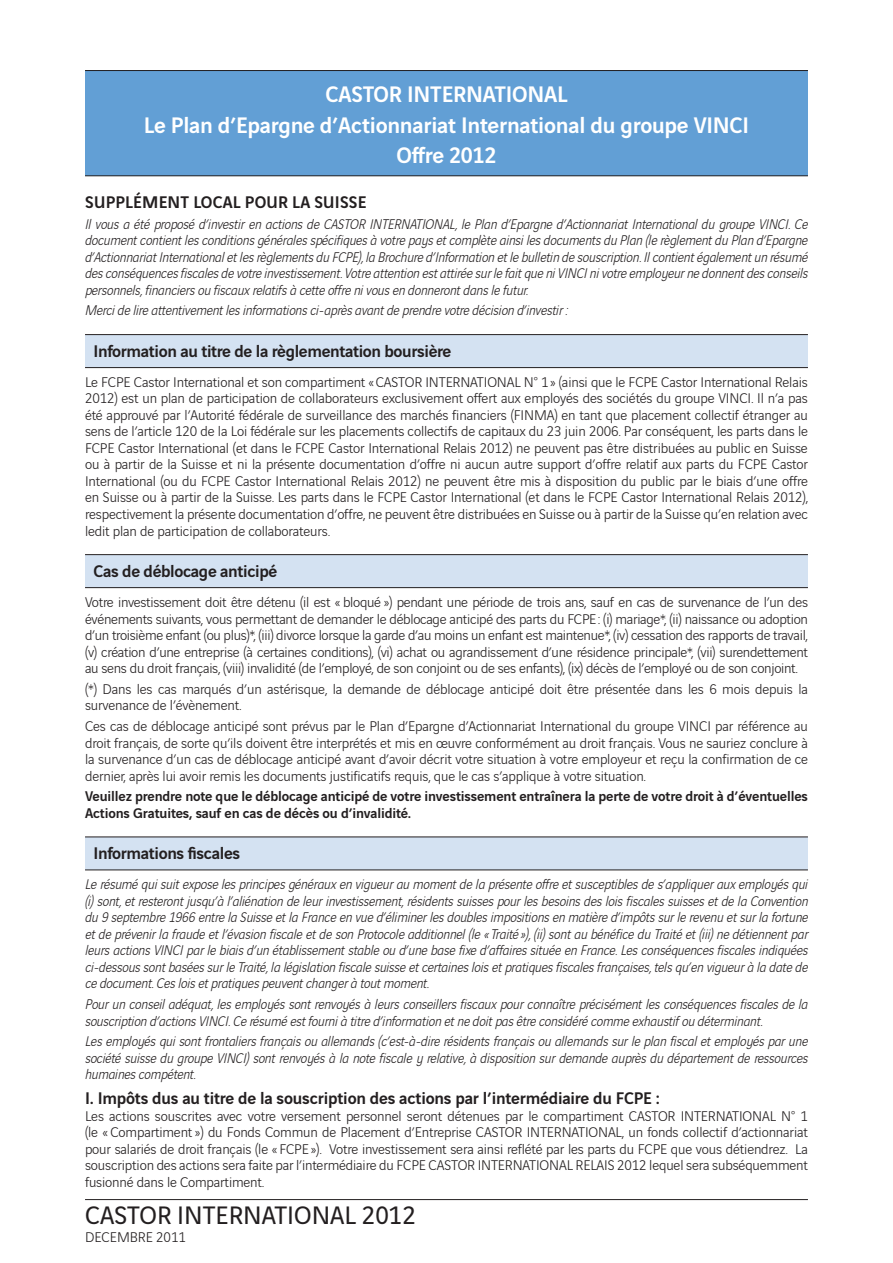
<style>
.page{position:relative;width:893px;height:1263px;background:#fff}
.page>*{position:absolute;margin:0;border:0;box-sizing:border-box;transform-origin:0 0}
.t1{font:27px "Vinci Sans";color:#231f20}
.t2{font:500 24px/30.6px "Vinci Sans";letter-spacing:-.01em;color:#fff;text-align:center}
.t3{font:500 18px "Vinci Sans";letter-spacing:-.02em;color:#231f20}
.t4{font:300 15px/16.5px "Vinci Sans";letter-spacing:-.01em;color:#231f20;text-align:justify}
.t5{font:italic 300 15px/16.5px "Vinci Sans";letter-spacing:-.01em;color:#231f20;text-align:justify}
.t6{font:500 15px/16.5px "Vinci Sans";letter-spacing:-.01em;color:#231f20}
</style>
<div class="page">
<hr style="left:85px;top:1199px;width:723px;height:1px;background:#231f20">
<div style="left:85px;top:71px;width:723px;height:105px;background:#629fd5"></div>
<hr style="left:85px;top:70px;width:723px;height:1px;background:#231f20">
<hr style="left:85px;top:175px;width:723px;height:1px;background:#231f20">
<div style="left:85px;top:335px;width:723px;height:33px;background:#d4e2f2"></div>
<hr style="left:85px;top:334px;width:723px;height:1px;background:#231f20">
<hr style="left:85px;top:367px;width:723px;height:1px;background:#231f20">
<div style="left:85px;top:555px;width:723px;height:33px;background:#d4e2f2"></div>
<hr style="left:85px;top:554px;width:723px;height:1px;background:#231f20">
<hr style="left:85px;top:587px;width:723px;height:1px;background:#231f20">
<div style="left:85px;top:837px;width:723px;height:33px;background:#d4e2f2"></div>
<hr style="left:85px;top:836px;width:723px;height:1px;background:#231f20">
<hr style="left:85px;top:869px;width:723px;height:1px;background:#231f20">
<h2 class="t2" style="left:144px;top:76px;width:607px">CASTOR INTERNATIONAL<br>Le Plan d’Epargne d’Actionnariat International du groupe VINCI<br>Offre 2012</h2>
<p class="t3" style="left:85px;top:188px;width:85px">Supplément</p>
<p class="t3" style="left:193px;top:188px;width:11px">local</p>
<p class="t3" style="left:245px;top:188px;width:99px">pour la Suisse</p>
<p class="t5" style="left:85px;top:214px;width:724px">Il vous a été proposé d’investir en actions de CASTOR INTERNATIONAL, le Plan d’Epargne d’Actionnariat International du groupe VINCI. Ce document contient les conditions générales spécifiques à votre pays et complète ainsi les documents du Plan (le règlement du Plan d’Epargne d’Actionnariat International et les règlements du FCPE), la Brochure d’Information et le bulletin de souscription. Il contient également un résumé des conséquences fiscales de votre investissement. Votre attention est attirée sur le fait que ni VINCI ni votre employeur ne donnent des conseils personnels, financiers ou fiscaux relatifs à cette offre ni vous en donneront dans le futur.</p>
<p class="t5" style="left:85px;top:301px;width:484px">Merci de lire attentivement les informations ci-après avant de prendre votre décision d’investir :</p>
<p class="t3" style="left:94px;top:337px;width:359px">Information au titre de la règlementation boursière</p>
<p class="t4" style="left:85px;top:373px;width:724px">Le FCPE Castor International et son compartiment « CASTOR INTERNATIONAL N° 1 » (ainsi que le FCPE Castor International Relais 2012) est un plan de participation de collaborateurs exclusivement offert aux employés des sociétés du groupe VINCI. Il n’a pas été approuvé par l’Autorité fédérale de surveillance des marchés financiers (FINMA) en tant que placement collectif étranger au sens de l’article 120 de la Loi fédérale sur les placements collectifs de capitaux du 23 juin 2006. Par conséquent, les parts dans le FCPE Castor International (et dans le FCPE Castor International Relais 2012) ne peuvent pas être distribuées au public en Suisse ou à partir de la Suisse et ni la présente documentation d’offre ni aucun autre support d’offre relatif aux parts du FCPE Castor International (ou du FCPE Castor International Relais 2012) ne peuvent être mis à disposition du public par le biais d’une offre en Suisse ou à partir de la Suisse. Les parts dans le FCPE Castor International (et dans le FCPE Castor International Relais 2012), respectivement la présente documentation d’offre, ne peuvent être distribuées en Suisse ou à partir de la Suisse qu’en relation avec ledit plan de participation de collaborateurs.</p>
<p class="t3" style="left:94px;top:557px;width:185px">Cas de déblocage anticipé</p>
<p class="t4" style="left:85px;top:593px;width:724px">Votre investissement doit être détenu (il est « bloqué ») pendant une période de trois ans, sauf en cas de survenance de l’un des événements suivants, vous permettant de demander le déblocage anticipé des parts du FCPE : (i) mariage*, (ii) naissance ou adoption d’un troisième enfant (ou plus)*, (iii) divorce lorsque la garde d’au moins un enfant est maintenue*, (iv) cessation des rapports de travail, (v) création d’une entreprise (à certaines conditions), (vi) achat ou agrandissement d’une résidence principale*, (vii) surendettement au sens du droit français, (viii) invalidité (de l’employé, de son conjoint ou de ses enfants), (ix) décès de l’employé ou de son conjoint.</p>
<p class="t4" style="left:85px;top:679px;width:724px">(*) Dans les cas marqués d’un astérisque, la demande de déblocage anticipé doit être présentée dans les 6 mois depuis la survenance de l’évènement.</p>
<p class="t4" style="left:85px;top:717px;width:724px">Ces cas de déblocage anticipé sont prévus par le Plan d’Epargne d’Actionnariat International du groupe VINCI par référence au droit français, de sorte qu’ils doivent être interprétés et mis en œuvre conformément au droit français. Vous ne sauriez conclure à la survenance d’un cas de déblocage anticipé avant d’avoir décrit votre situation à votre employeur et reçu la confirmation de ce dernier, après lui avoir remis les documents justificatifs requis, que le cas s’applique à votre situation.</p>
<p class="t6" style="left:85px;top:787px;width:724px">Veuillez prendre note que le déblocage anticipé de votre investissement entraînera la perte de votre droit à d’éventuelles<br>Actions Gratuites, sauf en cas de décès ou d’invalidité.</p>
<p class="t3" style="left:94px;top:839px;width:148px">Informations fiscales</p>
<p class="t5" style="left:85px;top:875px;width:724px">Le résumé qui suit expose les principes généraux en vigueur au moment de la présente offre et susceptibles de s’appliquer aux employés qui (i) sont, et resteront jusqu’à l’aliénation de leur investissement, résidents suisses pour les besoins des lois fiscales suisses et de la Convention du 9 septembre 1966 entre la Suisse et la France en vue d’éliminer les doubles impositions en matière d’impôts sur le revenu et sur la fortune et de prévenir la fraude et l’évasion fiscale et de son Protocole additionnel (le « Traité »), (ii) sont au bénéfice du Traité et (iii) ne détiennent par leurs actions VINCI par le biais d’un établissement stable ou d’une base fixe d’affaires située en France. Les conséquences fiscales indiquées ci-dessous sont basées sur le Traité, la législation fiscale suisse et certaines lois et pratiques fiscales françaises, tels qu’en vigueur à la date de ce document. Ces lois et pratiques peuvent changer à tout moment.</p>
<p class="t5" style="left:85px;top:995px;width:724px">Pour un conseil adéquat, les employés sont renvoyés à leurs conseillers fiscaux pour connaître précisément les conséquences fiscales de la souscription d’actions VINCI. Ce résumé est fourni à titre d’information et ne doit pas être considéré comme exhaustif ou déterminant.</p>
<p class="t5" style="left:85px;top:1032px;width:724px">Les employés qui sont frontaliers français ou allemands (c’est-à-dire résidents français ou allemands sur le plan fiscal et employés par une société suisse du groupe VINCI) sont renvoyés à la note fiscale y relative, à disposition sur demande auprès du département de ressources humaines compétent.</p>
<p class="t3" style="left:85px;top:1084px;width:576px">I. Impôts dus au titre de la souscription des actions par l’intermédiaire du FCPE :</p>
<p class="t4" style="left:85px;top:1106px;width:724px">Les actions souscrites avec votre versement personnel seront détenues par le compartiment CASTOR INTERNATIONAL N° 1 (le « Compartiment ») du Fonds Commun de Placement d’Entreprise CASTOR INTERNATIONAL, un fonds collectif d’actionnariat pour salariés de droit français (le « FCPE »). Votre investissement sera ainsi reflété par les parts du FCPE que vous détiendrez. La souscription des actions sera faite par l’intermédiaire du FCPE CASTOR INTERNATIONAL RELAIS 2012 lequel sera subséquemment fusionné dans le Compartiment.</p>
<h1 class="t1" style="left:85px;top:1195px;width:332px">CASTOR INTERNATIONAL 2012</h1>
<p class="t4" style="left:85px;top:1228px;width:102px">DECEMBRE 2011</p>
</div>
